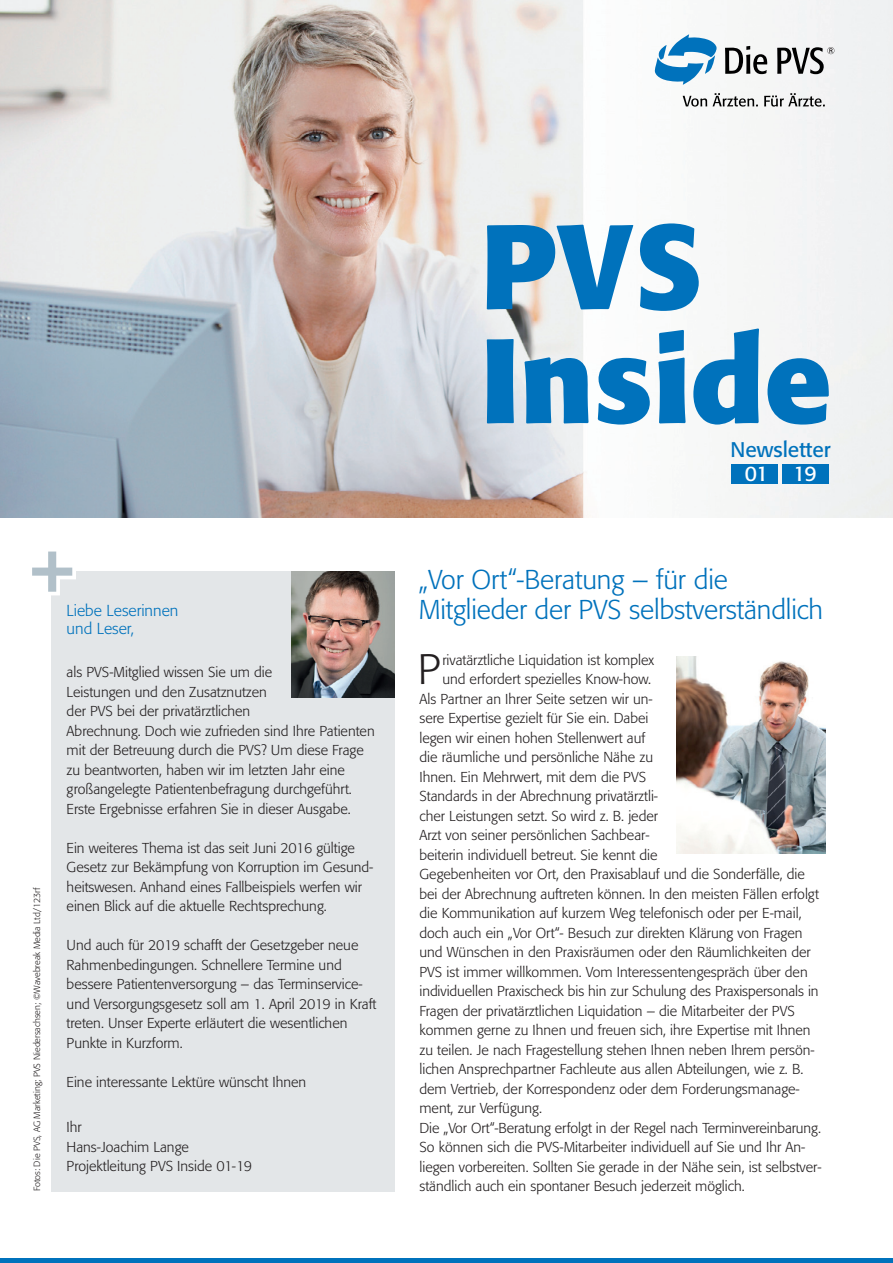
<style>
.page{position:relative;width:893px;height:1263px;background:#fff}
.page>*{position:absolute;margin:0;border:0;box-sizing:border-box;transform-origin:0 0}
.t1{font:700 118.65px/114px "Formata BQ";color:#0072bc}
.t2{font:300 42.3px "Formata";color:#231f20}
.t3{font:300 27px/30px "Formata";letter-spacing:-.005em;color:#0072bc}
.t4{font:21px "Formata";color:#0072bc}
.t5{font:21px "Formata";color:#fff}
.t6{font:300 15.75px/18px "Formata BQ";color:#0072bc}
.t7{font:300 14.25px/19.5px "Formata";color:#231f20}
.t8{font:300 9px "Formata";color:#231f20}
</style>
<div class="page">
<img style="left:0;top:0;width:584px;height:517px">
<div style="left:51px;top:571px;width:343px;height:620px;background:#e3e6e8"></div>
<svg style="left:32px;top:551px;width:44px;height:44px"></svg>
<hr style="left:0;top:1259px;width:893px;height:4px;background:#0072bc">
<div style="left:654px;top:0;width:239px;height:517px;background:#f5f5f5"></div>
<svg style="left:655px;top:34px;width:62px;height:51px"></svg>
<svg style="left:725px;top:46px;width:42px;height:28px"></svg>
<svg style="left:777px;top:47px;width:57px;height:27px"></svg>
<svg style="left:683px;top:96px;width:24px;height:11px"></svg>
<svg style="left:713px;top:93px;width:45px;height:14px"></svg>
<svg style="left:764px;top:93px;width:61px;height:14px"></svg>
<div style="left:782px;top:464px;width:47px;height:20px;background:#0072bc"></div>
<div style="left:732px;top:464px;width:46px;height:20px;background:#0072bc"></div>
<img style="left:292px;top:571px;width:102px;height:126px">
<img style="left:677px;top:657px;width:149px;height:196px">
<p class="t8" style="left:33px;top:1191px;width:305px;rotate:-90deg">Fotos: Die PVS, AG Marketing; PVS Niedersachsen; ©Wavebreak Media Ltd/123rf</p>
<p class="t6" style="left:67px;top:602px;width:113px">Liebe Leserinnen und Leser,</p>
<p class="t7" style="left:67px;top:664px;width:310px">als PVS-Mitglied wissen Sie um die<br>Leistungen und den Zusatznutzen<br>der PVS bei der privatärztlichen<br>Abrechnung. Doch wie zufrieden sind Ihre Patienten mit der Betreuung durch die PVS? Um diese Frage zu beantworten, haben wir im letzten Jahr eine großangelegte Patientenbefragung durchgeführt.<br>Erste Ergebnisse erfahren Sie in dieser Ausgabe.</p>
<p class="t7" style="left:67px;top:839px;width:308px">Ein weiteres Thema ist das seit Juni 2016 gültige Gesetz zur Bekämpfung von Korruption im Gesund&shy;heitswesen. Anhand eines Fallbeispiels werfen wir einen Blick auf die aktuelle Rechtsprechung.</p>
<p class="t7" style="left:67px;top:937px;width:311px">Und auch für 2019 schafft der Gesetzgeber neue Rahmenbedingungen. Schnellere Termine und bessere Patientenversorgung – das Terminservice&shy;und Versorgungsgesetz soll am 1. April 2019 in Kraft treten. Unser Experte erläutert die wesentlichen Punkte in Kurzform.</p>
<p class="t7" style="left:67px;top:1073px;width:241px">Eine interessante Lektüre wünscht Ihnen</p>
<p class="t7" style="left:67px;top:1118px;width:187px">Ihr<br>Hans-Joachim Lange<br>Projektleitung PVS Inside 01-19</p>
<h1 class="t1" style="left:480px;top:219px;width:352px">PVS<br>Inside</h1>
<h3 class="t4" style="left:731px;top:439px;width:102px">Newsletter</h3>
<h3 class="t5" style="left:745px;top:463px;width:74px">01 19</h3>
<h3 class="t3" style="left:419px;top:567px;width:406px">„Vor Ort“-Beratung – für die<br>Mit glieder der PVS selbstverständlich</h3>
<p class="t7" style="left:442px;top:651px;width:213px">rivatärztliche Liquidation ist komplex</p>
<p class="t7" style="left:442px;top:670px;width:210px">und erfordert spezielles Know-how.</p>
<p class="t7" style="left:419px;top:690px;width:235px">Als Partner an Ihrer Seite setzen wir un-</p>
<p class="t7" style="left:419px;top:709px;width:230px">sere Expertise gezielt für Sie ein. Dabei</p>
<p class="t7" style="left:419px;top:729px;width:227px">legen wir einen hohen Stellenwert auf</p>
<p class="t7" style="left:419px;top:748px;width:235px">die räumliche und persönliche Nähe zu</p>
<p class="t7" style="left:419px;top:768px;width:228px">Ihnen. Ein Mehrwert, mit dem die PVS</p>
<p class="t7" style="left:419px;top:787px;width:240px">Standards in der Abrechnung privatärztli-</p>
<p class="t7" style="left:419px;top:807px;width:240px">cher Leistungen setzt. So wird z. B. jeder</p>
<p class="t7" style="left:419px;top:826px;width:232px">Arzt von seiner persönlichen Sachbear-</p>
<p class="t7" style="left:419px;top:846px;width:240px">beiterin individuell betreut. Sie kennt die</p>
<p class="t7" style="left:419px;top:865px;width:387px">Gegebenheiten vor Ort, den Praxisablauf und die Sonderfälle, die</p>
<p class="t7" style="left:419px;top:885px;width:401px">bei der Abrechnung auftreten können. In den meisten Fällen erfolgt</p>
<p class="t7" style="left:419px;top:904px;width:384px">die Kommunikation auf kurzem Weg telefonisch oder per E-mail,</p>
<p class="t7" style="left:419px;top:924px;width:385px">doch auch ein „Vor Ort“- Besuch zur direkten Klärung von Fragen</p>
<p class="t7" style="left:419px;top:943px;width:393px">und Wünschen in den Praxisräumen oder den Räumlichkeiten der</p>
<p class="t7" style="left:419px;top:963px;width:390px">PVS ist immer willkommen. Vom Interessentengespräch über den</p>
<p class="t7" style="left:419px;top:982px;width:401px">individuellen Praxischeck bis hin zur Schulung des Praxispersonals in</p>
<p class="t7" style="left:419px;top:1002px;width:377px">Fragen der privatärztlichen Liquidation – die Mitarbeiter der PVS</p>
<p class="t7" style="left:419px;top:1021px;width:393px">kommen gerne zu Ihnen und freuen sich, ihre Expertise mit Ihnen</p>
<p class="t7" style="left:419px;top:1041px;width:397px">zu teilen. Je nach Fragestellung stehen Ihnen neben Ihrem persön -</p>
<p class="t7" style="left:419px;top:1060px;width:385px">lichen Ansprechpartner Fachleute aus allen Abteilungen, wie z. B.</p>
<p class="t7" style="left:419px;top:1080px;width:382px">dem Vertrieb, der Korrespondenz oder dem Forderungsmanage-</p>
<p class="t7" style="left:419px;top:1099px;width:124px">ment, zur Verfügung.</p>
<p class="t7" style="left:419px;top:1119px;width:403px">Die „Vor Ort“-Beratung erfolgt in der Regel nach Terminvereinbarung.</p>
<p class="t7" style="left:419px;top:1138px;width:387px">So können sich die PVS-Mitarbeiter individuell auf Sie und Ihr An -</p>
<p class="t7" style="left:419px;top:1158px;width:403px">liegen vorbereiten. Sollten Sie gerade in der Nähe sein, ist selbstver-</p>
<p class="t7" style="left:419px;top:1177px;width:327px">ständlich auch ein spontaner Besuch jederzeit möglich.</p>
<h2 class="t2" style="left:418px;top:651px;width:24px">P</h2>
</div>
